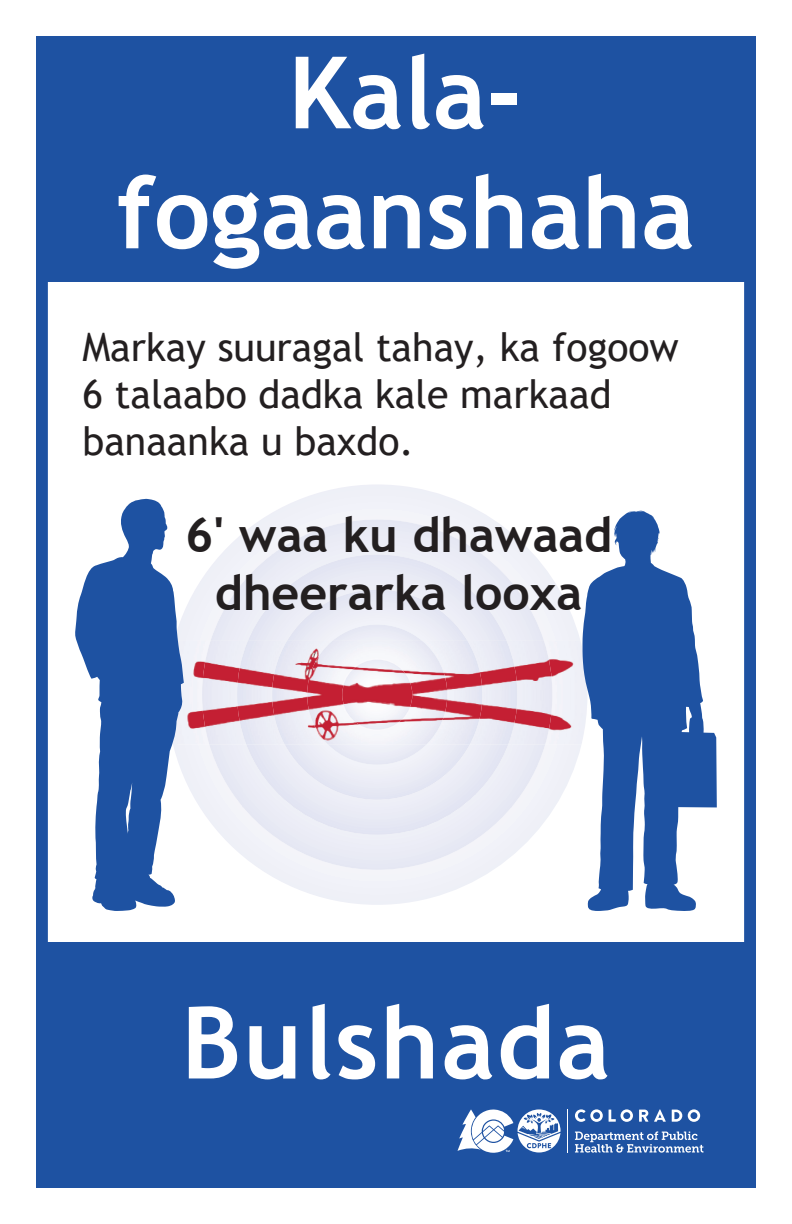
<style>
.page{position:relative;width:792px;height:1224px;background:#fff}
.page>*{position:absolute;margin:0;border:0;box-sizing:border-box;transform-origin:0 0}
.t1{font:700 100px/120px "Trebuchet MS";color:#fff;text-align:center}
.t2{font:700 100px "Trebuchet MS";letter-spacing:.02em;color:#fff}
.t3{font:700 48.3px/58px "Trebuchet MS";color:#231f20;text-align:center}
.t4{font:39.3px/47.1px "Trebuchet MS";color:#231f20}
</style>
<div class="page">
<div style="left:36px;top:36px;width:720px;height:1152px;border:12px solid #1e52a2"></div>
<div style="left:36px;top:36px;width:720px;height:245px;background:#1e52a2"></div>
<svg style="left:184px;top:485px;width:397px;height:420px"></svg>
<div style="left:242px;top:800px;width:270px;height:70px;background:#edeef7"></div>
<div style="left:209px;top:744px;width:34px;height:63px;background:#ecedf6"></div>
<div style="left:511px;top:744px;width:34px;height:64px;background:#ecedf6"></div>
<img style="left:242px;top:765px;width:37px;height:35px">
<img style="left:476px;top:765px;width:36px;height:35px">
<img style="left:242px;top:744px;width:4px;height:21px">
<img style="left:508px;top:744px;width:4px;height:21px">
<div style="left:211px;top:554px;width:65px;height:87px;background:#eeeff7"></div>
<div style="left:478px;top:554px;width:66px;height:87px;background:#eef0f7"></div>
<img style="left:276px;top:533px;width:34px;height:56px">
<img style="left:445px;top:533px;width:33px;height:56px">
<div style="left:310px;top:519px;width:135px;height:52px;background:#ebecf6"></div>
<svg style="left:272px;top:551px;width:5px;height:4px"></svg>
<svg style="left:478px;top:551px;width:5px;height:4px"></svg>
<div style="left:279px;top:765px;width:197px;height:70px;background:#eaebf5"></div>
<div style="left:246px;top:744px;width:33px;height:51px;background:#eaebf5"></div>
<div style="left:475px;top:744px;width:33px;height:51px;background:#eaebf5"></div>
<img style="left:279px;top:744px;width:6px;height:21px">
<img style="left:470px;top:744px;width:6px;height:21px">
<div style="left:248px;top:589px;width:37px;height:52px;background:#eaebf5"></div>
<div style="left:470px;top:589px;width:37px;height:52px;background:#eaebf5"></div>
<div style="left:311px;top:555px;width:132px;height:35px;background:#e9ebf5"></div>
<img style="left:284px;top:571px;width:28px;height:19px">
<img style="left:442px;top:571px;width:28px;height:19px">
<div style="left:285px;top:590px;width:185px;height:210px;background:#eaebf5"></div>
<div style="left:328px;top:625px;width:99px;height:140px;background:#edeef7"></div>
<img style="left:184px;top:641px;width:398px;height:103px">
<img style="left:202px;top:641px;width:350px;height:103px">
<img style="left:237px;top:641px;width:280px;height:103px">
<img style="left:272px;top:641px;width:210px;height:103px">
<img style="left:307px;top:641px;width:140px;height:103px">
<img style="left:342px;top:660px;width:70px;height:70px;border-radius:35px">
<svg style="left:582px;top:510px;width:135px;height:401px;fill:#1e52a2"></svg>
<svg style="left:75px;top:499px;width:109px;height:412px;fill:#1e52a2"></svg>
<div style="left:36px;top:943px;width:719px;height:245px;background:#1e52a2"></div>
<svg style="left:575px;top:1109px;width:28px;height:13px"></svg>
<svg style="left:609px;top:1109px;width:24px;height:13px"></svg>
<svg style="left:639px;top:1110px;width:9px;height:12px"></svg>
<svg style="left:672px;top:1110px;width:10px;height:12px"></svg>
<svg style="left:688px;top:1109px;width:12px;height:13px"></svg>
<svg style="left:654px;top:1109px;width:12px;height:13px"></svg>
<svg style="left:575px;top:1131px;width:128px;height:22px"></svg>
<hr style="left:567px;top:1109px;width:1px;height:44px;background:#fff">
<svg style="left:458px;top:1109px;width:103px;height:44px"></svg>
<h1 class="t1" style="left:117px;top:33px;width:579px">Kala&shy;fogaanshaha</h1>
<p class="t4" style="left:82px;top:323px;width:598px">Markay suuragal tahay, ka fogoow<br>6 talaabo dadka kale markaad banaanka u baxdo.</p>
<p class="t3" style="left:185px;top:506px;width:429px">6' waa ku dhawaad dheerarka looxa</p>
<h1 class="t2" style="left:181px;top:980px;width:430px">Bulshada</h1>
</div>
